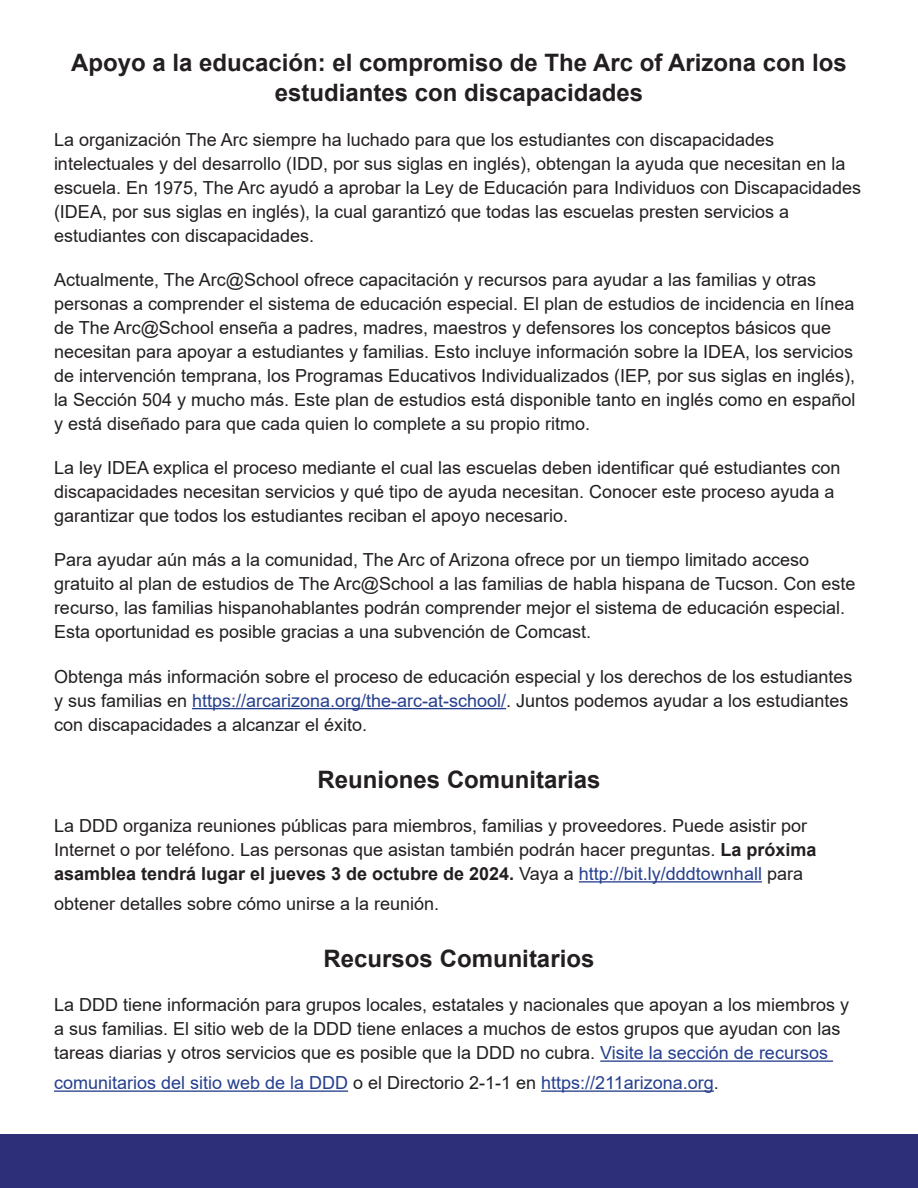
<style>
.page{position:relative;width:918px;height:1188px;background:#fff}
.page>*{position:absolute;margin:0;border:0;box-sizing:border-box;transform-origin:0 0}
.t1{font:700 24px/30px "Arial";color:#231f20;text-align:center}
.t2{font:18px/24px "Arial";color:#231f20}
.t3{font:18px "Arial";color:#253f8e}
.s1{color:#253f8e}
.s2{font-weight:700}
.s3{color:#231f20}
</style>
<div class="page">
<div style="left:0;top:1134px;width:918px;height:54px;background:#2d3079"></div>
<hr style="left:192px;top:708px;width:314px;height:1px;background:#253f8e">
<hr style="left:579px;top:881px;width:183px;height:2px;background:#253f8e">
<hr style="left:600px;top:1060px;width:233px;height:2px;background:#253f8e">
<hr style="left:54px;top:1090px;width:294px;height:2px;background:#253f8e">
<hr style="left:541px;top:1090px;width:173px;height:2px;background:#253f8e">
<h3 class="t1" style="left:71px;top:48px;width:777px">Apoyo a la educación: el compromiso de The Arc of Arizona con los estudiantes con discapacidades</h3>
<p class="t2" style="left:54px;top:127px;width:809px">La organización The Arc siempre ha luchado para que los estudiantes con discapacidades intelectuales y del desarrollo (IDD, por sus siglas en inglés), obtengan la ayuda que necesitan en la escuela. En 1975, The Arc ayudó a aprobar la Ley de Educación para Individuos con Discapacidades (IDEA, por sus siglas en inglés), la cual garantizó que todas las escuelas presten servicios a</p>
<p class="t2" style="left:54px;top:223px;width:262px">estudiantes con discapacidades.</p>
<p class="t2" style="left:54px;top:268px;width:764px">Actualmente, The Arc@School ofrece capacitación y recursos para ayudar a las familias y otras</p>
<p class="t2" style="left:54px;top:292px;width:802px">personas a comprender el sistema de educación especial. El plan de estudios de incidencia en línea</p>
<p class="t2" style="left:54px;top:315px;width:779px">de The Arc@School enseña a padres, madres, maestros y defensores los conceptos básicos que</p>
<p class="t2" style="left:54px;top:339px;width:801px">necesitan para apoyar a estudiantes y familias. Esto incluye información sobre la IDEA, los servicios</p>
<p class="t2" style="left:54px;top:363px;width:803px">de intervención temprana, los Programas Educativos Individualizados (IEP, por sus siglas en inglés),</p>
<p class="t2" style="left:54px;top:387px;width:803px">la Sección 504 y mucho más. Este plan de estudios está disponible tanto en inglés como en español y está diseñado para que cada quien lo complete a su propio ritmo.</p>
<p class="t2" style="left:54px;top:456px;width:788px">La ley IDEA explica el proceso mediante el cual las escuelas deben identificar qué estudiantes con</p>
<p class="t2" style="left:54px;top:480px;width:782px">discapacidades necesitan servicios y qué tipo de ayuda necesitan. Conocer este proceso ayuda a garantizar que todos los estudiantes reciban el apoyo necesario.</p>
<p class="t2" style="left:54px;top:548px;width:803px">Para ayudar aún más a la comunidad, The Arc of Arizona ofrece por un tiempo limitado acceso gratuito al plan de estudios de The Arc@School a las familias de habla hispana de Tucson. Con este</p>
<p class="t2" style="left:54px;top:596px;width:793px">recurso, las familias hispanohablantes podrán comprender mejor el sistema de educación especial.<br>Esta oportunidad es posible gracias a una subvención de Comcast.</p>
<p class="t2" style="left:54px;top:664px;width:800px">Obtenga más información sobre el proceso de educación especial y los derechos de los estudiantes y sus familias en <span class="s1">https://arcarizona.org/the-arc-at-school/</span>. Juntos podemos ayudar a los estudiantes con discapacidades a alcanzar el éxito.</p>
<h3 class="t1" style="left:318px;top:765px;width:284px">Reuniones Comunitarias</h3>
<p class="t2" style="left:54px;top:814px;width:764px">La DDD organiza reuniones públicas para miembros, familias y proveedores. Puede asistir por<br>Internet o por teléfono. Las personas que asistan también podrán hacer preguntas. <span class="s2">La próxima asamblea tendrá lugar el jueves 3 de octubre de 2024.</span> Vaya a <span class="s1">http://bit.ly/dddtownhall</span> para</p>
<p class="t2" style="left:54px;top:892px;width:387px">obtener detalles sobre cómo unirse a la reunión.</p>
<h3 class="t1" style="left:324px;top:944px;width:272px">Recursos Comunitarios</h3>
<p class="t2" style="left:54px;top:993px;width:797px">La DDD tiene información para grupos locales, estatales y nacionales que apoyan a los miembros y a sus familias. El sitio web de la DDD tiene enlaces a muchos de estos grupos que ayudan con las tareas diarias y otros servicios que es posible que la DDD no cubra. <span class="s1">Visite la sección de recursos</span></p>
<p class="t3" style="left:54px;top:1070px;width:666px">comunitarios del sitio web de la DDD <span class="s3">o el Directorio 2-1-1 en</span> https://211arizona.org<span class="s3">.</span></p>
</div>
